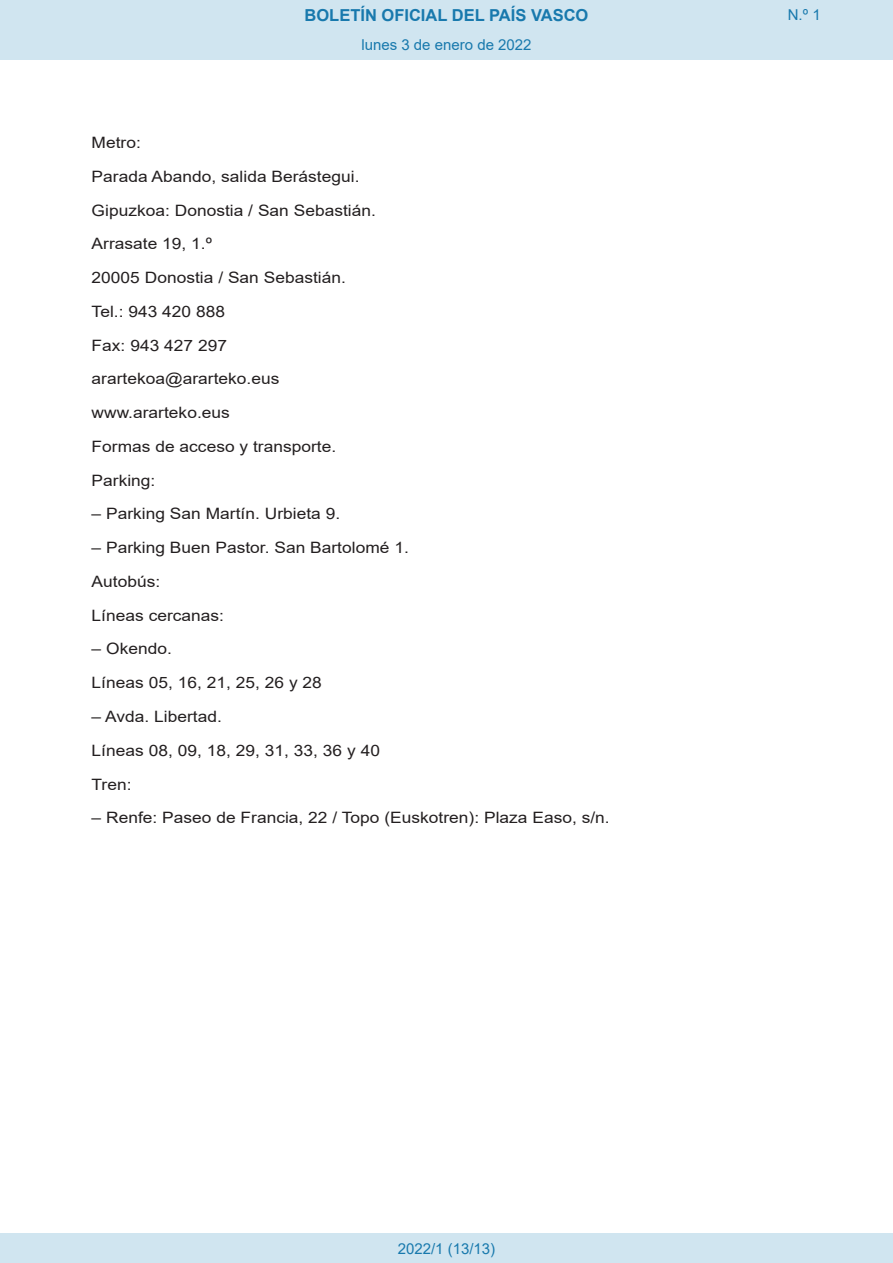
<style>
.page{position:relative;width:893px;height:1263px;background:#fff}
.page>*{position:absolute;margin:0;border:0;box-sizing:border-box;transform-origin:0 0}
.t1{font:700 16.5px "Arial";color:#1879ad}
.BOPVDetalle{font:15.6px "Arial";color:#231f20;scale:1.11 1}
.Paginacion_Centro{font:15px "Arial";color:#1879ad}
</style>
<div class="page">
<div style="left:0;top:0;width:893px;height:60px;background:#d0e5f0"></div>
<div style="left:0;top:1233px;width:893px;height:30px;background:#d0e5f0"></div>
<p class="t1" style="left:305px;top:3px;width:285px">BOLETÍN OFICIAL DEL PAÍS VASCO</p>
<p class="Paginacion_Centro" style="left:361px;top:35px;width:172px">lunes 3 de enero de 2022</p>
<p class="BOPVDetalle" style="left:92px;top:132px;width:46px">Metro:</p>
<p class="BOPVDetalle" style="left:92px;top:166px;width:243px">Parada Abando, salida Berástegui.</p>
<p class="BOPVDetalle" style="left:92px;top:199px;width:258px">Gipuzkoa: Donostia / San Sebastián.</p>
<p class="BOPVDetalle" style="left:92px;top:233px;width:110px">Arrasate 19, 1.º</p>
<p class="BOPVDetalle" style="left:92px;top:267px;width:231px">20005 Donostia / San Sebastián.</p>
<p class="BOPVDetalle" style="left:92px;top:301px;width:122px">Tel.: 943 420 888</p>
<p class="BOPVDetalle" style="left:92px;top:334px;width:123px">Fax: 943 427 297</p>
<p class="BOPVDetalle" style="left:92px;top:368px;width:171px">arartekoa@ararteko.eus</p>
<p class="BOPVDetalle" style="left:92px;top:402px;width:126px">www.ararteko.eus</p>
<p class="BOPVDetalle" style="left:92px;top:436px;width:222px">Formas de acceso y transporte.</p>
<p class="BOPVDetalle" style="left:92px;top:469px;width:59px">Parking:</p>
<p class="BOPVDetalle" style="left:92px;top:503px;width:225px">– Parking San Martín. Urbieta 9.</p>
<p class="BOPVDetalle" style="left:92px;top:537px;width:287px">– Parking Buen Pastor. San Bartolomé 1.</p>
<p class="BOPVDetalle" style="left:92px;top:571px;width:63px">Autobús:</p>
<p class="BOPVDetalle" style="left:92px;top:604px;width:121px">Líneas cercanas:</p>
<p class="BOPVDetalle" style="left:92px;top:638px;width:74px">– Okendo.</p>
<p class="BOPVDetalle" style="left:92px;top:672px;width:209px">Líneas 05, 16, 21, 25, 26 y 28</p>
<p class="BOPVDetalle" style="left:92px;top:706px;width:119px">– Avda. Libertad.</p>
<p class="BOPVDetalle" style="left:92px;top:739px;width:261px">Líneas 08, 09, 18, 29, 31, 33, 36 y 40</p>
<p class="BOPVDetalle" style="left:92px;top:773px;width:37px">Tren:</p>
<p class="BOPVDetalle" style="left:92px;top:807px;width:468px">– Renfe: Paseo de Francia, 22 / Topo (Euskotren): Plaza Easo, s/n.</p>
<p class="Paginacion_Centro" style="left:398px;top:1238px;width:99px">2022/1 (13/13)</p>
<p class="Paginacion_Centro" style="left:788px;top:5px;width:34px">N.º 1</p>
</div>
